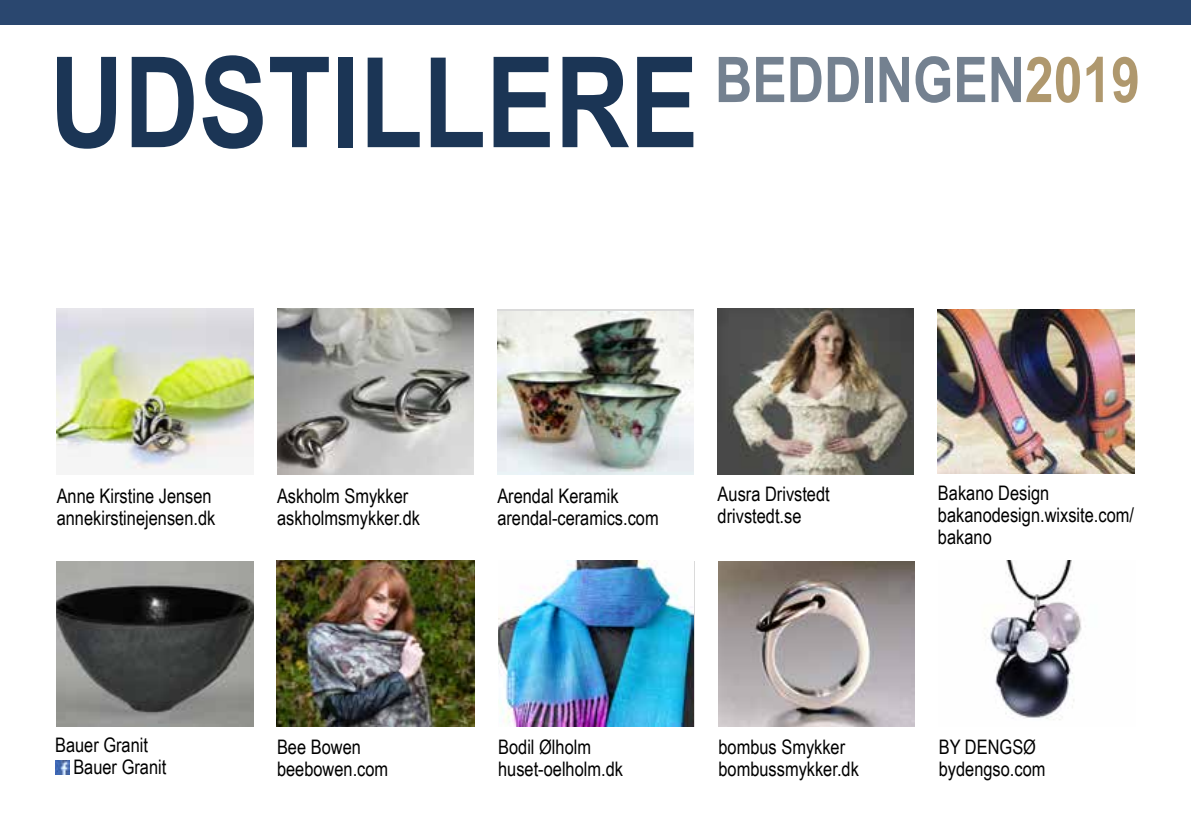
<style>
.page{position:relative;width:1191px;height:840px;background:#fff}
.page>*{position:absolute;margin:0;border:0;box-sizing:border-box;transform-origin:0 0}
.t1{font:700 126px "Arial Narrow";color:#1b3555}
.t2{font:700 63px "Arial Narrow";color:#748190}
.t3{font:20px/22px "Arial Narrow";color:#000}
.s1{color:#af986e}
</style>
<div class="page">
<div style="left:0;top:0;width:1191px;height:25px;background:#2a476f"></div>
<img style="left:57px;top:309px;width:196px;height:161px">
<img style="left:938px;top:309px;width:196px;height:164px">
<img style="left:717px;top:309px;width:197px;height:165px">
<img style="left:497px;top:311px;width:196px;height:163px">
<img style="left:277px;top:309px;width:196px;height:165px">
<img style="left:57px;top:561px;width:196px;height:165px">
<img style="left:55px;top:760px;width:14px;height:14px">
<img style="left:498px;top:560px;width:195px;height:166px">
<img style="left:984px;top:560px;width:98px;height:160px">
<img style="left:276px;top:560px;width:198px;height:166px">
<img style="left:718px;top:561px;width:196px;height:165px">
<h1 class="t1" style="left:50px;top:7px;width:650px">UDSTILLERE</h1>
<h2 class="t2" style="left:715px;top:32px;width:426px">BEDDINGEN<span class="s1">2019</span></h2>
<p class="t3" style="left:57px;top:483px;width:160px">Anne Kirstine Jensen annekirstinejensen.dk</p>
<p class="t3" style="left:938px;top:481px;width:197px">Bakano Design bakanodesign.wixsite.com/ bakano</p>
<p class="t3" style="left:717px;top:482px;width:114px">Ausra Drivstedt drivstedt.se</p>
<p class="t3" style="left:277px;top:483px;width:145px">Askholm Smykker askholmsmykker.dk</p>
<p class="t3" style="left:497px;top:483px;width:163px">Arendal Keramik arendal-ceramics.com</p>
<p class="t3" style="left:73px;top:733px;width:94px;text-indent:-18px">Bauer Granit<br>Bauer Granit</p>
<p class="t3" style="left:498px;top:734px;width:126px">Bodil Ølholm huset-oelholm.dk</p>
<p class="t3" style="left:938px;top:734px;width:108px">BY DENGSØ bydengso.com</p>
<p class="t3" style="left:277px;top:734px;width:113px">Bee Bowen beebowen.com</p>
<p class="t3" style="left:718px;top:734px;width:142px">bombus Smykker bombussmykker.dk</p>
</div>
